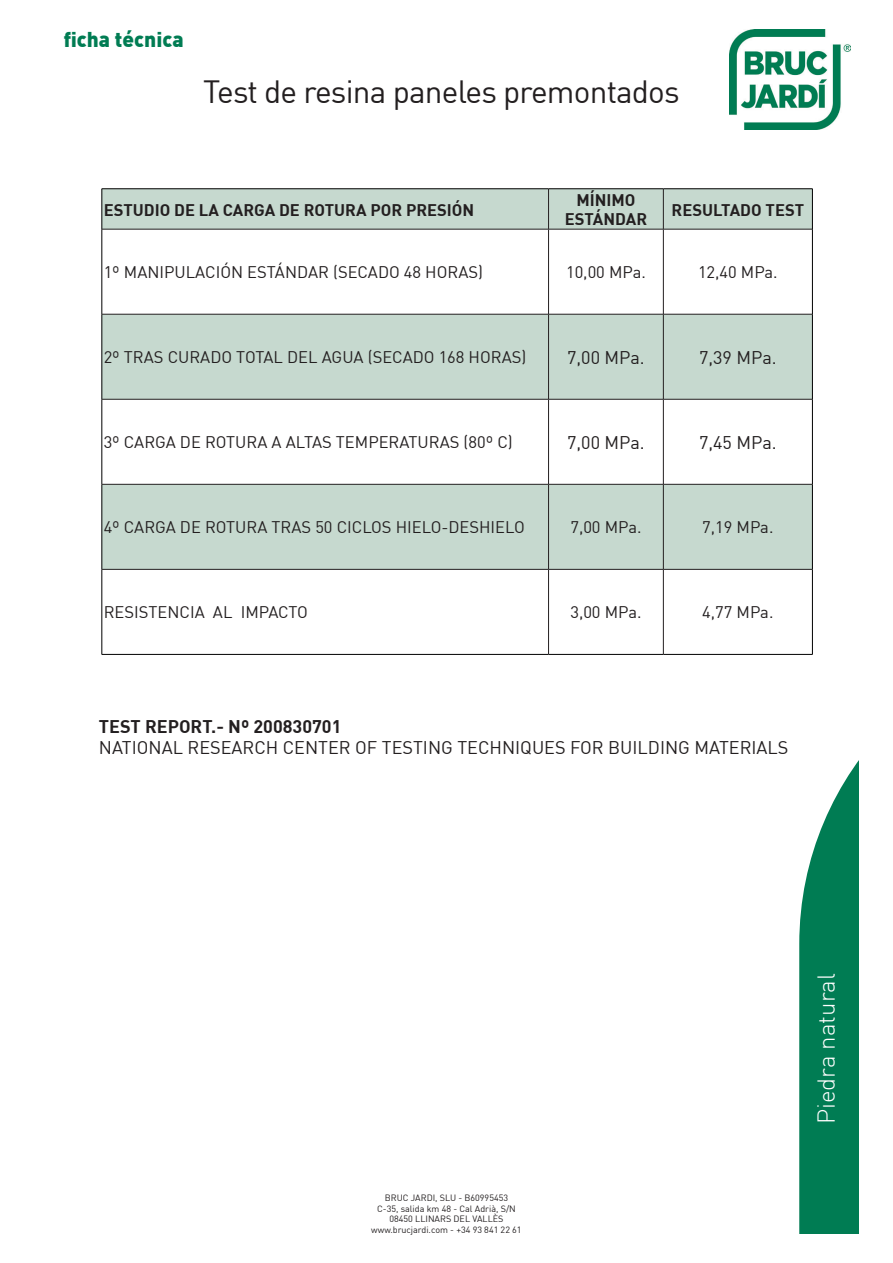
<style>
.page{position:relative;width:893px;height:1263px;background:#fff}
.page>*{position:absolute;margin:0;border:0;box-sizing:border-box;transform-origin:0 0}
.t1{font:31.5px "DIN";letter-spacing:-.025em;color:#231f20}
.t2{font:300 24px "DIN";color:#fff}
.t3{font:900 21px "DIN";color:#007c53}
.t4{font:18px "DIN";color:#231f20}
.t5{font:700 18px "DIN";color:#231f20}
.t6{font:16.5px "DIN";color:#231f20}
.t7{font:700 16.5px "DIN";color:#231f20}
.t8{font:9px "DIN";color:#231f20}
</style>
<div class="page">
<svg style="left:799px;top:760px;width:60px;height:474px;background:#208c68"></svg>
<img style="left:729px;top:30px;width:121px;height:100px">
<svg style="left:103px;top:189px;width:709px;height:380px;fill:#c6d9cf"></svg>
<hr style="left:102px;top:188px;width:447px;height:1px;background:#000">
<hr style="left:102px;top:189px;width:1px;height:40px;background:#000">
<hr style="left:549px;top:188px;width:114px;height:1px;background:#000">
<hr style="left:663px;top:188px;width:150px;height:1px;background:#000">
<hr style="left:812px;top:189px;width:1px;height:40px;background:#000">
<hr style="left:102px;top:229px;width:1px;height:85px;background:#000">
<hr style="left:812px;top:229px;width:1px;height:85px;background:#000">
<hr style="left:102px;top:314px;width:1px;height:85px;background:#000">
<hr style="left:812px;top:314px;width:1px;height:85px;background:#000">
<hr style="left:102px;top:399px;width:1px;height:85px;background:#000">
<hr style="left:812px;top:399px;width:1px;height:85px;background:#000">
<hr style="left:102px;top:484px;width:1px;height:85px;background:#000">
<hr style="left:812px;top:484px;width:1px;height:85px;background:#000">
<hr style="left:102px;top:569px;width:1px;height:85px;background:#000">
<hr style="left:812px;top:569px;width:1px;height:85px;background:#000">
<hr style="left:102px;top:654px;width:447px;height:1px;background:#000">
<hr style="left:549px;top:654px;width:114px;height:1px;background:#000">
<hr style="left:663px;top:654px;width:150px;height:1px;background:#000">
<hr style="left:548px;top:189px;width:1px;height:40px;background:#231f20">
<hr style="left:663px;top:189px;width:1px;height:40px;background:#231f20">
<hr style="left:102px;top:229px;width:447px;height:1px;background:#231f20">
<hr style="left:549px;top:229px;width:114px;height:1px;background:#231f20">
<hr style="left:548px;top:229px;width:1px;height:85px;background:#231f20">
<hr style="left:663px;top:229px;width:149px;height:1px;background:#231f20">
<hr style="left:663px;top:229px;width:1px;height:85px;background:#231f20">
<hr style="left:102px;top:314px;width:447px;height:1px;background:#231f20">
<hr style="left:549px;top:314px;width:114px;height:1px;background:#231f20">
<hr style="left:548px;top:314px;width:1px;height:85px;background:#231f20">
<hr style="left:663px;top:314px;width:149px;height:1px;background:#231f20">
<hr style="left:663px;top:314px;width:1px;height:85px;background:#231f20">
<hr style="left:102px;top:399px;width:447px;height:1px;background:#231f20">
<hr style="left:549px;top:399px;width:114px;height:1px;background:#231f20">
<hr style="left:548px;top:399px;width:1px;height:85px;background:#231f20">
<hr style="left:663px;top:399px;width:149px;height:1px;background:#231f20">
<hr style="left:663px;top:399px;width:1px;height:85px;background:#231f20">
<hr style="left:102px;top:484px;width:447px;height:1px;background:#231f20">
<hr style="left:549px;top:484px;width:114px;height:1px;background:#231f20">
<hr style="left:548px;top:484px;width:1px;height:85px;background:#231f20">
<hr style="left:663px;top:484px;width:149px;height:1px;background:#231f20">
<hr style="left:663px;top:484px;width:1px;height:85px;background:#231f20">
<hr style="left:102px;top:569px;width:447px;height:1px;background:#231f20">
<hr style="left:549px;top:569px;width:114px;height:1px;background:#231f20">
<hr style="left:548px;top:570px;width:1px;height:84px;background:#231f20">
<hr style="left:663px;top:569px;width:149px;height:1px;background:#231f20">
<hr style="left:663px;top:570px;width:1px;height:84px;background:#231f20">
<p class="t3" style="left:64px;top:29px;width:121px">ficha técnica</p>
<p class="t1" style="left:203px;top:77px;width:478px">Test de resina paneles premontados</p>
<p class="t7" style="left:104px;top:202px;width:372px">ESTUDIO DE LA CARGA DE ROTURA POR PRESIÓN</p>
<p class="t7" style="left:576px;top:192px;width:61px">MÍNIMO</p>
<p class="t7" style="left:565px;top:211px;width:84px">ESTÁNDAR</p>
<p class="t7" style="left:672px;top:202px;width:134px">RESULTADO TEST</p>
<p class="t6" style="left:104px;top:265px;width:381px">1º MANIPULACIÓN ESTÁNDAR (SECADO 48 HORAS)</p>
<p class="t6" style="left:566px;top:265px;width:81px">10,00 MPa.</p>
<p class="t6" style="left:698px;top:265px;width:81px">12,40 MPa.</p>
<p class="t6" style="left:104px;top:350px;width:424px">2º TRAS CURADO TOTAL DEL AGUA (SECADO 168 HORAS)</p>
<p class="t4" style="left:567px;top:349px;width:79px">7,00 MPa.</p>
<p class="t4" style="left:699px;top:349px;width:79px">7,39 MPa.</p>
<p class="t6" style="left:104px;top:435px;width:411px">3º CARGA DE ROTURA A ALTAS TEMPERATURAS (80º C)</p>
<p class="t4" style="left:567px;top:434px;width:79px">7,00 MPa.</p>
<p class="t4" style="left:699px;top:434px;width:79px">7,45 MPa.</p>
<p class="t6" style="left:104px;top:520px;width:423px">4º CARGA DE ROTURA TRAS 50 CICLOS HIELO-DESHIELO</p>
<p class="t6" style="left:570px;top:520px;width:73px">7,00 MPa.</p>
<p class="t6" style="left:702px;top:520px;width:73px">7,19 MPa.</p>
<p class="t6" style="left:104px;top:605px;width:206px">RESISTENCIA AL IMPACTO</p>
<p class="t6" style="left:570px;top:605px;width:73px">3,00 MPa.</p>
<p class="t6" style="left:702px;top:605px;width:73px">4,77 MPa.</p>
<p class="t5" style="left:99px;top:717px;width:244px">TEST REPORT.- Nº 200830701</p>
<p class="t4" style="left:99px;top:740px;width:691px">NATIONAL RESEARCH CENTER OF TESTING TECHNIQUES FOR BUILDING MATERIALS</p>
<p class="t8" style="left:385px;top:1193px;width:125px">BRUC JARDI, SLU - B60995453</p>
<p class="t8" style="left:377px;top:1204px;width:140px">C-35, salida km 48 - Cal Adrià, S/N</p>
<p class="t8" style="left:389px;top:1215px;width:116px">08450 LLINARS DEL VALLÈS</p>
<p class="t8" style="left:371px;top:1226px;width:152px">www.brucjardi.com - +34 93 841 22 61</p>
<p class="t2" style="left:815px;top:1124px;width:153px;rotate:-90deg">Piedra natural</p>
</div>
